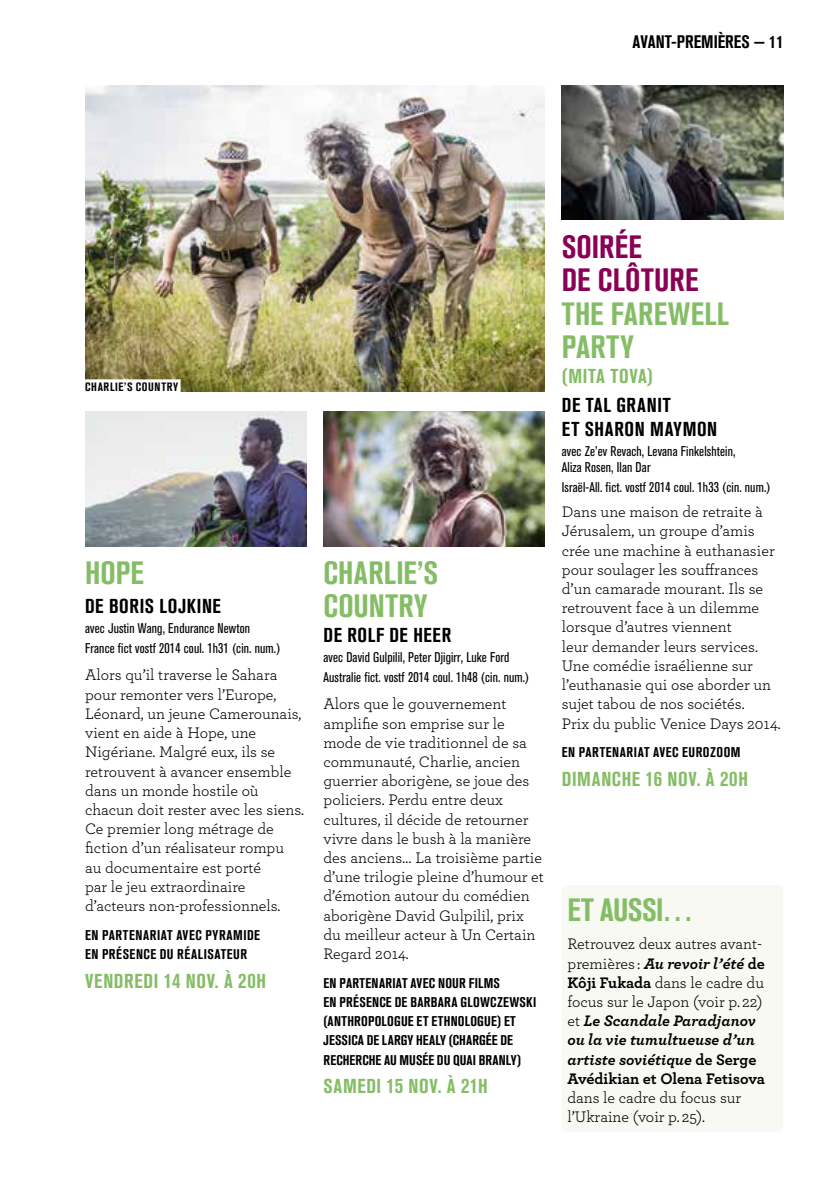
<style>
.page{position:relative;width:840px;height:1191px;background:#fff}
.page>*{position:absolute;margin:0;border:0;box-sizing:border-box;transform-origin:0 0}
.t1{font:700 condensed 32px/33px "Akzidenz Grotesk BQ";letter-spacing:.01em;color:#85bd66}
.t2{font:700 condensed 32px/33px "Akzidenz Grotesk BQ";letter-spacing:.005em;color:#8a0055}
.t3{font:700 condensed 20px "Akzidenz Grotesk MG";letter-spacing:.03em;color:#85bd66}
.t4{font:700 condensed 20px/24px "Akzidenz Grotesk MG";letter-spacing:.03em;color:#000}
.t5{font:700 condensed 18px "Akzidenz Grotesk BQ";color:#000}
.t6{font:16px/19.2px "Archer";color:#000}
.t7{font:condensed 14px/20px "Akzidenz Grotesk BQ";letter-spacing:.01em;color:#000}
.t8{font:700 condensed 14px/19.2px "Akzidenz Grotesk MG";letter-spacing:.02em;color:#000}
.t9{font:700 condensed 14px/19.2px "Akzidenz Grotesk MG";letter-spacing:.04em;color:#000}
.t10{font:700 condensed 12px "Akzidenz Grotesk BQ";letter-spacing:.055em;color:#000}
.s1{font-weight:700;font-style:italic}
.s2{font-weight:700}
</style>
<div class="page">
<img style="left:85px;top:411px;width:221px;height:135px">
<img style="left:323px;top:411px;width:221px;height:135px">
<img style="left:561px;top:85px;width:221px;height:134px">
<img style="left:85px;top:85px;width:459px;height:306px">
<div style="left:561px;top:885px;width:221px;height:246px;background:#f7f9f2;border-radius:6px"></div>
<div style="left:85px;top:379px;width:95px;height:16px;background:#fff"></div>
<p class="t5" style="left:632px;top:32px;width:152px">AVANT-PREMIÈRES — 11</p>
<p class="t10" style="left:85px;top:380px;width:95px">CHARLIE’S COUNTRY</p>
<h1 class="t1" style="left:85px;top:557px;width:60px">HOPE</h1>
<p class="t4" style="left:85px;top:594px;width:137px">DE BORIS LOJKINE</p>
<p class="t7" style="left:85px;top:618px;width:197px">avec Justin Wang, Endurance Newton<br>France fict vostf 2014 coul. 1h31 (cin. num.)</p>
<p class="t6" style="left:85px;top:665px;width:220px">Alors qu’il traverse le Sahara pour remonter vers l’Europe,<br>Léonard, un jeune Camerounais, vient en aide à Hope, une<br>Nigériane. Malgré eux, ils se retrouvent à avancer ensemble dans un monde hostile où chacun doit rester avec les siens.<br>Ce premier long métrage de fiction d’un réalisateur rompu au documentaire est porté<br>par le jeu extraordinaire d’acteurs non-professionnels.</p>
<p class="t9" style="left:85px;top:925px;width:176px">EN PARTENARIAT AVEC PYRAMIDE<br>EN PRÉSENCE DU RÉALISATEUR</p>
<p class="t3" style="left:85px;top:969px;width:182px">VENDREDI 14 NOV. À 20H</p>
<h1 class="t1" style="left:323px;top:557px;width:116px">CHARLIE’S<br>COUNTRY</h1>
<p class="t4" style="left:323px;top:623px;width:129px">DE ROLF DE HEER</p>
<p class="t7" style="left:323px;top:647px;width:207px">avec David Gulpilil, Peter Djigirr, Luke Ford<br>Australie fict. vostf 2014 coul. 1h48 (cin. num.)</p>
<p class="t6" style="left:323px;top:693px;width:222px">Alors que le gouvernement amplifie son emprise sur le mode de vie traditionnel de sa communauté, Charlie, ancien guerrier aborigène, se joue des policiers. Perdu entre deux cultures, il décide de retourner vivre dans le bush à la manière des anciens… La troisième partie d’une trilogie pleine d’humour et d’émotion autour du comédien aborigène David Gulpilil, prix du meilleur acteur à Un Certain<br>Regard 2014.</p>
<p class="t8" style="left:323px;top:973px;width:214px">EN PARTENARIAT AVEC NOUR FILMS<br>EN PRÉSENCE DE BARBARA GLOWCZEWSKI (ANTHROPOLOGUE ET ETHNOLOGUE) ET JESSICA DE LARGY HEALY (CHARGÉE DE RECHERCHE AU MUSÉE DU QUAI BRANLY)</p>
<p class="t3" style="left:323px;top:1075px;width:165px">SAMEDI 15 NOV. À 21H</p>
<h1 class="t2" style="left:561px;top:230px;width:138px">SOIRÉE<br>DE CLÔTURE</h1>
<h1 class="t1" style="left:561px;top:297px;width:168px">THE FAREWELL<br>PARTY</h1>
<p class="t3" style="left:561px;top:364px;width:92px">(MITA TOVA)</p>
<p class="t4" style="left:561px;top:392px;width:157px">DE TAL GRANIT<br>ET SHARON MAYMON</p>
<p class="t7" style="left:561px;top:443px;width:175px;line-height:16px">avec Ze’ev Revach, Levana Finkelshtein,<br>Aliza Rosen, Ilan Dar</p>
<p class="t7" style="left:561px;top:477px;width:210px">Israël-All. fict. vostf 2014 coul. 1h33 (cin. num.)</p>
<p class="t6" style="left:561px;top:501px;width:220px">Dans une maison de retraite à<br>Jérusalem, un groupe d’amis crée une machine à euthanasier pour soulager les souffrances d’un camarade mourant. Ils se retrouvent face à un dilemme lorsque d’autres viennent<br>leur demander leurs services.<br>Une comédie israélienne sur l’euthanasie qui ose aborder un sujet tabou de nos sociétés.<br>Prix du public Venice Days 2014.</p>
<p class="t9" style="left:561px;top:743px;width:180px">EN PARTENARIAT AVEC EUROZOOM</p>
<p class="t3" style="left:561px;top:767px;width:187px">DIMANCHE 16 NOV. À 20H</p>
<h1 class="t1" style="left:567px;top:893px;width:128px">ET AUSSI…</h1>
<p class="t6" style="left:567px;top:933px;width:199px">Retrouvez deux autres avant&shy;premières : <span class="s1">Au revoir l’été</span> <span class="s2">de<br>Kôji Fukada</span> dans le cadre du focus sur le Japon (voir p. 22) et <span class="s1">Le Scandale Paradjanov ou la vie tumultueuse d’un artiste soviétique</span> <span class="s2">de Serge<br>Avédikian et Olena Fetisova</span></p>
<p class="t6" style="left:567px;top:1087px;width:175px">dans le cadre du focus sur l’Ukraine (voir p. 25).</p>
</div>
